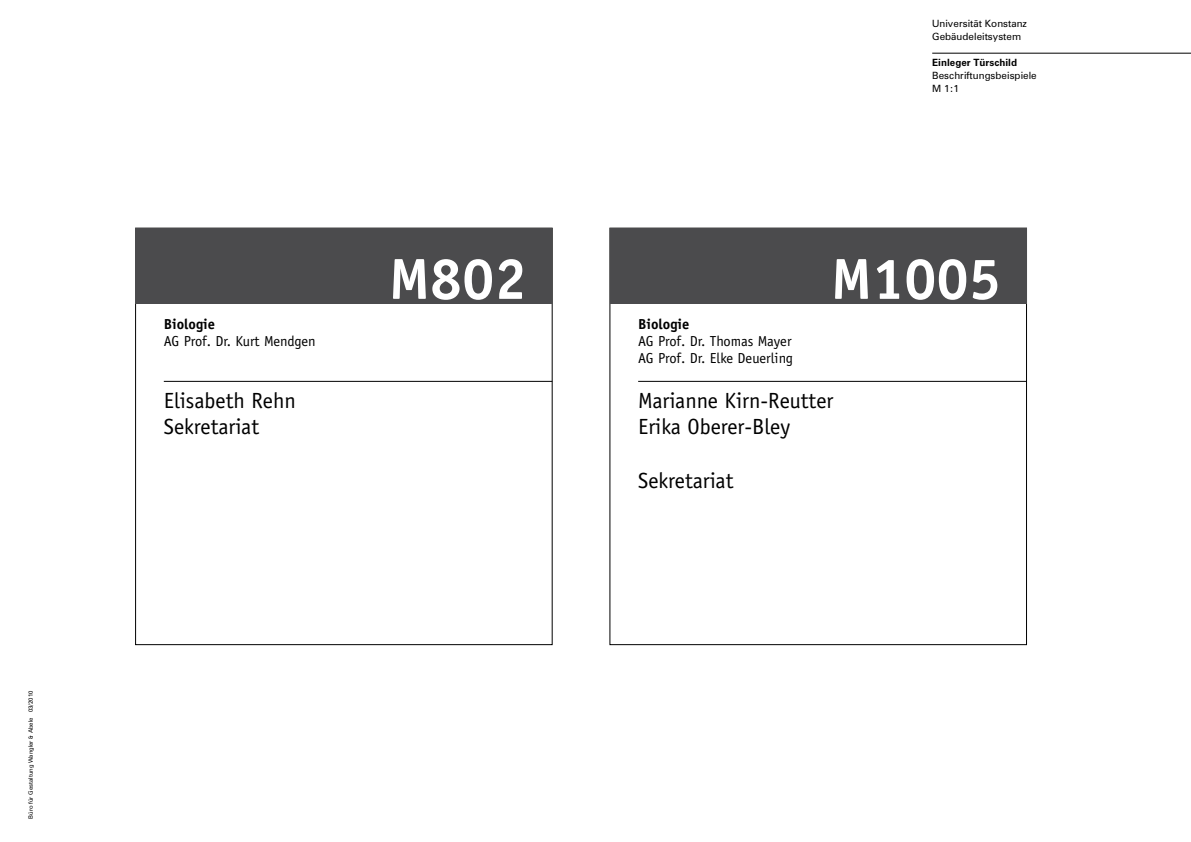
<style>
.page{position:relative;width:1191px;height:842px;background:#fff}
.page>*{position:absolute;margin:0;border:0;box-sizing:border-box;transform-origin:0 0}
.t1{font:700 58px "Officina Sans";color:#fff}
.t2{font:22px/26.6px "Officina Sans";color:#000}
.t3{font:14.5px/17.1px "Officina Sans";color:#000}
.t4{font:14.5px "Officina Sans";letter-spacing:-.02em;color:#000}
.t5{font:700 14.5px "Officina Sans";color:#000}
.t6{font:10px/13px "Zurich BT";letter-spacing:.005em;color:#000}
.t7{font:700 10px "Zurich BT";letter-spacing:.005em;color:#000}
.t8{font:6px "Zurich BT";color:#000}
</style>
<div class="page">
<hr style="left:932px;top:53px;width:259px;height:1px;background:#000">
<div style="left:135px;top:228px;width:417px;height:75px;background:#4b4b4d"></div>
<div style="left:610px;top:228px;width:416px;height:75px;background:#4b4b4d"></div>
<hr style="left:164px;top:381px;width:388px;height:1px;background:#000">
<hr style="left:638px;top:381px;width:388px;height:1px;background:#000">
<p class="t8" style="left:27px;top:819px;width:130px;rotate:-90deg">Büro für Gestaltung Wangler &amp; Abele 03/2010</p>
<p class="t6" style="left:932px;top:17px;width:96px">Universität Konstanz<br>Gebäudeleitsystem</p>
<p class="t7" style="left:932px;top:56px;width:86px">Einleger Türschild</p>
<p class="t6" style="left:932px;top:69px;width:106px">Beschriftungsbeispiele<br>M 1:1</p>
<p class="t5" style="left:164px;top:315px;width:53px">Biologie</p>
<p class="t4" style="left:164px;top:332px;width:153px">AG Prof. Dr. Kurt Mendgen</p>
<h1 class="t1" style="left:389px;top:243px;width:139px">M802</h1>
<h1 class="t1" style="left:831px;top:243px;width:171px">M1005</h1>
<p class="t5" style="left:638px;top:315px;width:53px">Biologie</p>
<p class="t3" style="left:638px;top:332px;width:156px">AG Prof. Dr. Thomas Mayer<br>AG Prof. Dr. Elke Deuerling</p>
<p class="t2" style="left:164px;top:387px;width:134px">Elisabeth Rehn<br>Sekretariat</p>
<p class="t2" style="left:638px;top:387px;width:197px">Marianne Kirn-Reutter<br>Erika Oberer-Bley</p>
<p class="t2" style="left:638px;top:467px;width:97px">Sekretariat</p>
</div>
